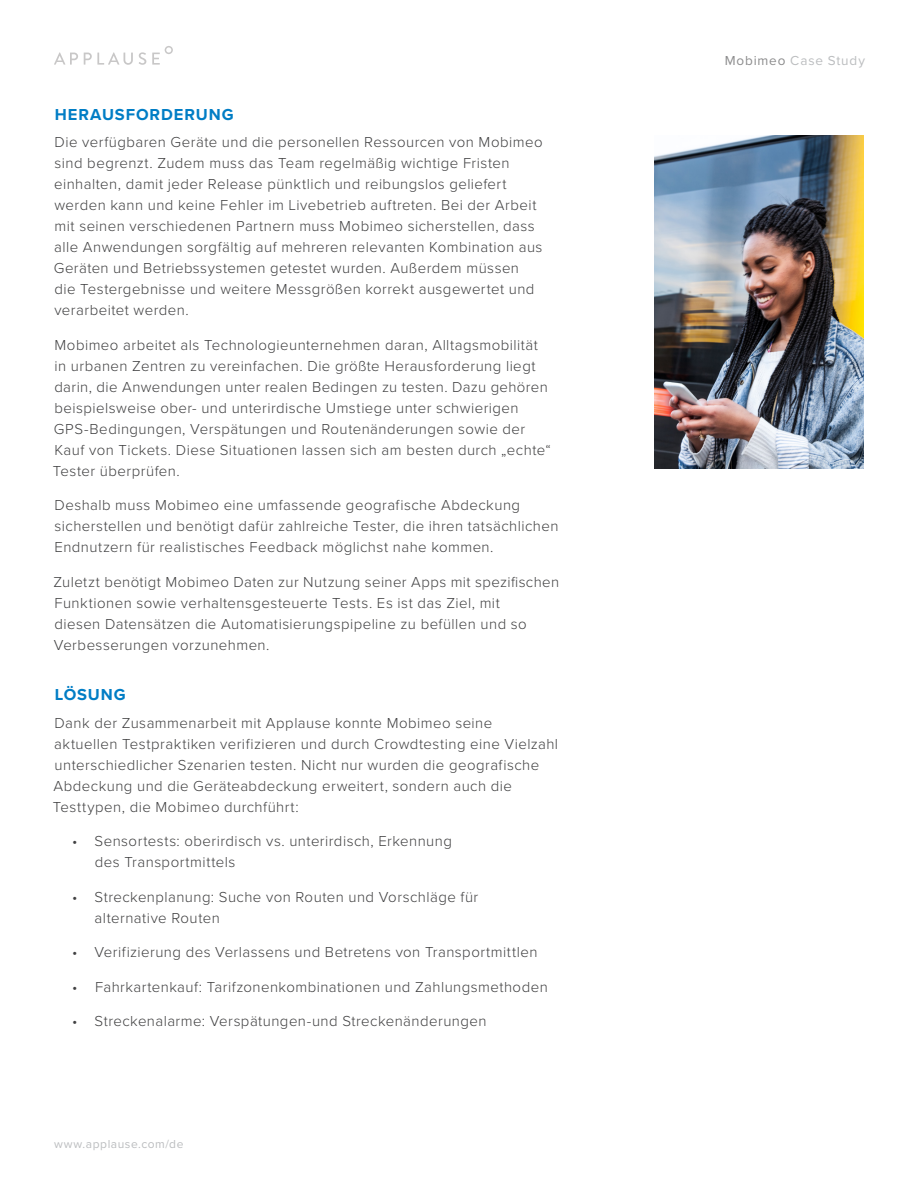
<style>
.page{position:relative;width:918px;height:1188px;background:#fff}
.page>*{position:absolute;margin:0;border:0;box-sizing:border-box;transform-origin:0 0}
._3__Subhead_-_T_T{font:700 16.5px "Proxima Nova";letter-spacing:.055em;color:#007dc5}
._4__Body{font:300 15px/21px "Proxima Nova";letter-spacing:.03em;color:#404041}
.t1{font:13.5px "Proxima Nova";letter-spacing:.06em;color:#bbbdbf}
.t2{font:12px "Proxima Nova";letter-spacing:.045em;color:#bbbdbf}
.s1{color:#8c8c8d}
</style>
<div class="page">
<svg style="left:54px;top:52px;width:24px;height:13px"></svg>
<svg style="left:84px;top:52px;width:49px;height:13px"></svg>
<svg style="left:139px;top:52px;width:7px;height:13px"></svg>
<svg style="left:152px;top:46px;width:21px;height:19px"></svg>
<img style="left:655px;top:135px;width:208px;height:333px">
<p class="_3__Subhead_-_T_T" style="left:55px;top:102px;width:181px">HERAUSFORDERUNG</p>
<p class="_4__Body" style="left:54px;top:131px;width:490px">Die verfügbaren Geräte und die personellen Ressourcen von Mobimeo sind begrenzt. Zudem muss das Team regelmäßig wichtige Fristen einhalten, damit jeder Release pünktlich und reibungslos geliefert werden kann und keine Fehler im Livebetrieb auftreten. Bei der Arbeit mit seinen verschiedenen Partnern muss Mobimeo sicherstellen, dass alle Anwendungen sorgfältig auf mehreren relevanten Kombination aus Geräten und Betriebssystemen getestet wurden. Außerdem müssen die Testergebnisse und weitere Messgrößen korrekt ausgewertet und verarbeitet werden.</p>
<p class="_4__Body" style="left:53px;top:334px;width:499px">Mobimeo arbeitet als Technologieunternehmen daran, Alltagsmobilität in urbanen Zentren zu vereinfachen. Die größte Herausforderung liegt darin, die Anwendungen unter realen Bedingen zu testen. Dazu gehören beispielsweise ober- und unterirdische Umstiege unter schwierigen GPS-Bedingungen, Verspätungen und Routenänderungen sowie der Kauf von Tickets. Diese Situationen lassen sich am besten durch „echte“ Tester überprüfen.</p>
<p class="_4__Body" style="left:55px;top:494px;width:505px">Deshalb muss Mobimeo eine umfassende geografische Abdeckung sicherstellen und benötigt dafür zahlreiche Tester, die ihren tatsächlichen<br>Endnutzern für realistisches Feedback möglichst nahe kommen.</p>
<p class="_4__Body" style="left:53px;top:571px;width:507px">Zuletzt benötigt Mobimeo Daten zur Nutzung seiner Apps mit spezifischen Funktionen sowie verhaltensgesteuerte Tests. Es ist das Ziel, mit<br>diesen Datensätzen die Automatisierungspipeline zu befüllen und so Verbesserungen vorzunehmen.</p>
<p class="_3__Subhead_-_T_T" style="left:55px;top:682px;width:73px">LÖSUNG</p>
<p class="_4__Body" style="left:53px;top:712px;width:507px">Dank der Zusammenarbeit mit Applause konnte Mobimeo seine<br>aktuellen Testpraktiken verifizieren und durch Crowdtesting eine Vielzahl unterschiedlicher Szenarien testen. Nicht nur wurden die geografische Abdeckung und die Geräteabdeckung erweitert, sondern auch die Testtypen, die Mobimeo durchführt:</p>
<p class="_4__Body" style="left:95px;top:830px;width:359px;text-indent:-23px">• Sensortests: oberirdisch vs. unterirdisch, Erkennung des Transportmittels</p>
<p class="_4__Body" style="left:95px;top:886px;width:385px;text-indent:-22px">• Streckenplanung: Suche von Routen und Vorschläge für alternative Routen</p>
<p class="_4__Body" style="left:72px;top:941px;width:467px">• Verifizierung des Verlassens und Betretens von Transportmittlen</p>
<p class="_4__Body" style="left:72px;top:976px;width:477px">• Fahrkartenkauf: Tarifzonenkombinationen und Zahlungsmethoden</p>
<p class="_4__Body" style="left:72px;top:1010px;width:416px">• Streckenalarme: Verspätungen-und Streckenänderungen</p>
<p class="t2" style="left:54px;top:1135px;width:131px">www.applause.com/de</p>
<p class="t1" style="left:725px;top:50px;width:142px"><span class="s1">Mobimeo</span> Case Study</p>
</div>
